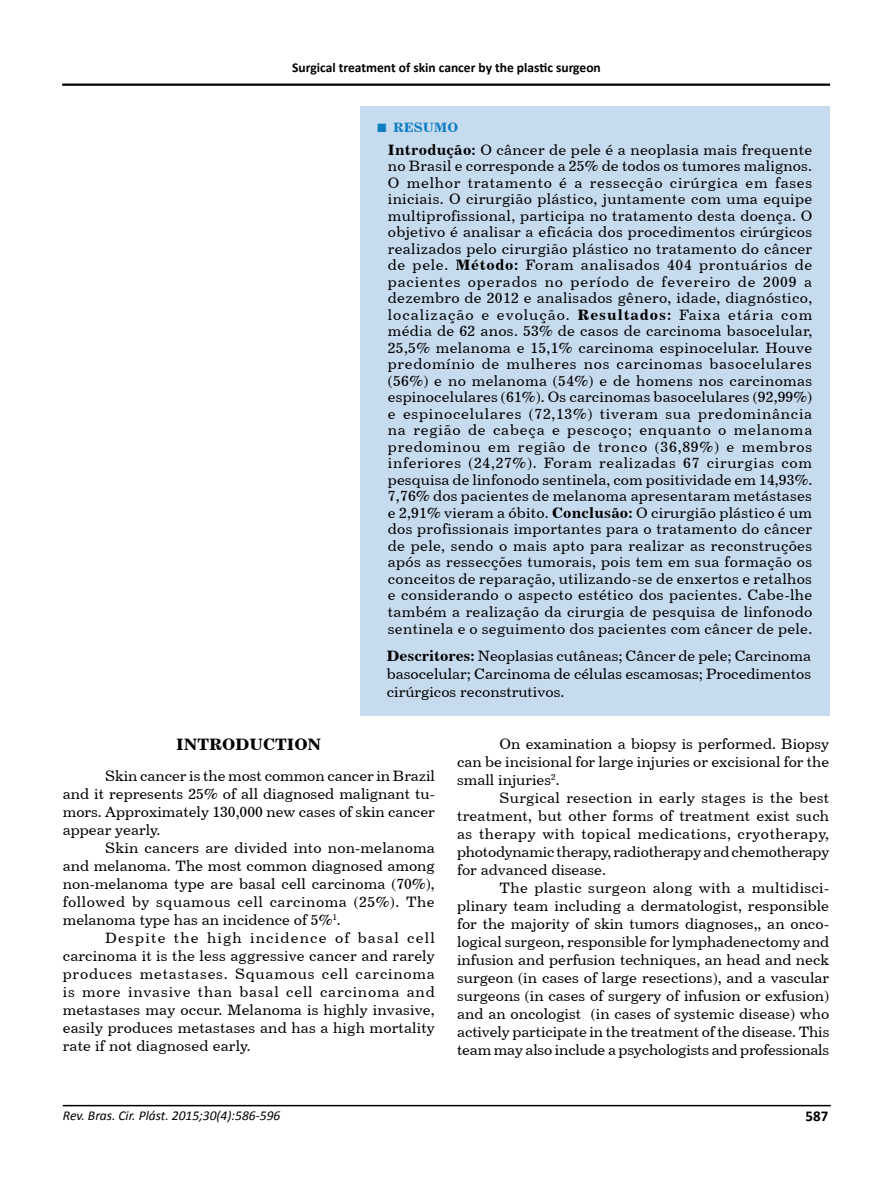
<style>
.page{position:relative;width:893px;height:1191px;background:#fff}
.page>*{position:absolute;margin:0;border:0;box-sizing:border-box;transform-origin:0 0}
.t1{font:16.5px "Century 731 BT Bold A";color:#000}
.t2{font:15px/18px "Century 731 BT Roman A";color:#000;text-align:justify}
.t3{font:700 15px "Calibri";color:#000}
.t4{font:700 13.5px "Calibri";color:#000}
.t5{font:italic 13.5px "Calibri";color:#000}
.t6{font:13.5px "Century 731 BT Bold A";color:#0e7dc2}
.s1{font-family:"Times New Roman";font-weight:700;font-size:18px}
.s2{font-family:"Century 731 BT Bold A"}
</style>
<div class="page">
<hr style="left:63px;top:1104px;width:768px;height:2px;background:#000">
<hr style="left:62px;top:84px;width:768px;height:2px;background:#000">
<div style="left:360px;top:106px;width:470px;height:609px;background:#c7dbee"></div>
<p class="t4" style="left:292px;top:58px;width:310px">Surgical treatment of skin cancer by the plastic surgeon</p>
<p class="t6" style="left:377px;top:119px;width:83px"><span class="s1">■</span> RESUMO</p>
<p class="t2" style="left:388px;top:141px;width:426px;line-height:16.5px"><span class="s2">Introdução:</span> O câncer de pele é a neoplasia mais frequente no Brasil e corresponde a 25% de todos os tumores malignos.<br>O melhor tratamento é a ressecção cirúrgica em fases iniciais. O cirurgião plástico, juntamente com uma equipe multiprofissional, participa no tratamento desta doença. O objetivo é analisar a eficácia dos procedimentos cirúrgicos realizados pelo cirurgião plástico no tratamento do câncer de pele. <span class="s2">Método:</span> Foram analisados 404 prontuários de pacientes operados no período de fevereiro de 2009 a dezembro de 2012 e analisados gênero, idade, diagnóstico, localização e evolução. <span class="s2">Resultados:</span> Faixa etária com média de 62 anos. 53% de casos de carcinoma basocelular, 25,5% melanoma e 15,1% carcinoma espinocelular. Houve predomínio de mulheres nos carcinomas basocelulares (56%) e no melanoma (54%) e de homens nos carcinomas espinocelulares (61%). Os carcinomas basocelulares (92,99%) e espinocelulares (72,13%) tiveram sua predominância na região de cabeça e pescoço; enquanto o melanoma predominou em região de tronco (36,89%) e membros inferiores (24,27%). Foram realizadas 67 cirurgias com pesquisa de linfonodo sentinela, com positividade em 14,93%.<br>7,76% dos pacientes de melanoma apresentaram metástases e 2,91% vieram a óbito. <span class="s2">Conclusão:</span> O cirurgião plástico é um dos profissionais importantes para o tratamento do câncer de pele, sendo o mais apto para realizar as reconstruções após as ressecções tumorais, pois tem em sua formação os conceitos de reparação, utilizando-se de enxertos e retalhos e considerando o aspecto estético dos pacientes. Cabe-lhe também a realização da cirurgia de pesquisa de linfonodo sentinela e o seguimento dos pacientes com câncer de pele.</p>
<p class="t2" style="left:387px;top:646px;width:426px"><span class="s2">Descritores:</span> Neoplasias cutâneas; Câncer de pele; Carcinoma basocelular; Carcinoma de células escamosas; Procedimentos cirúrgicos reconstrutivos.</p>
<p class="t2" style="left:457px;top:734px;width:374px;text-indent:43px">On examination a biopsy is performed. Biopsy can be incisional for large injuries or excisional for the small injuries<sup>2</sup>.</p>
<p class="t2" style="left:457px;top:788px;width:374px;text-indent:43px">Surgical resection in early stages is the best treatment, but other forms of treatment exist such as therapy with topical medications, cryotherapy, photodynamic therapy, radiotherapy and chemotherapy for advanced disease.</p>
<p class="t2" style="left:457px;top:878px;width:374px;text-indent:43px">The plastic surgeon along with a multidisci&shy;plinary team including a dermatologist, responsible for the majority of skin tumors diagnoses,, an onco&shy;logical surgeon, responsible for lymphadenectomy and infusion and perfusion techniques, an head and neck surgeon (in cases of large resections), and a vascular surgeons (in cases of surgery of infusion or exfusion) and an oncologist (in cases of systemic disease) who actively participate in the treatment of the disease. This team may also include a psychologists and professionals</p>
<p class="t1" style="left:176px;top:734px;width:147px">INTRODUCTION</p>
<p class="t2" style="left:63px;top:766px;width:374px;text-indent:43px">Skin cancer is the most common cancer in Brazil and it represents 25% of all diagnosed malignant tu&shy;mors. Approximately 130,000 new cases of skin cancer appear yearly.</p>
<p class="t2" style="left:63px;top:838px;width:374px;text-indent:43px">Skin cancers are divided into non-melanoma and melanoma. The most common diagnosed among non-melanoma type are basal cell carcinoma (70%), followed by squamous cell carcinoma (25%). The melanoma type has an incidence of 5%<sup>1</sup>.</p>
<p class="t2" style="left:63px;top:928px;width:374px;text-indent:43px">Despite the high incidence of basal cell carcinoma it is the less aggressive cancer and rarely produces metastases. Squamous cell carcinoma is more invasive than basal cell carcinoma and metastases may occur. Melanoma is highly invasive, easily produces metastases and has a high mortality rate if not diagnosed early.</p>
<p class="t5" style="left:63px;top:1105px;width:219px">Rev. Bras. Cir. Plást. 2015;30(4):586-596</p>
<p class="t3" style="left:806px;top:1105px;width:24px">587</p>
</div>
